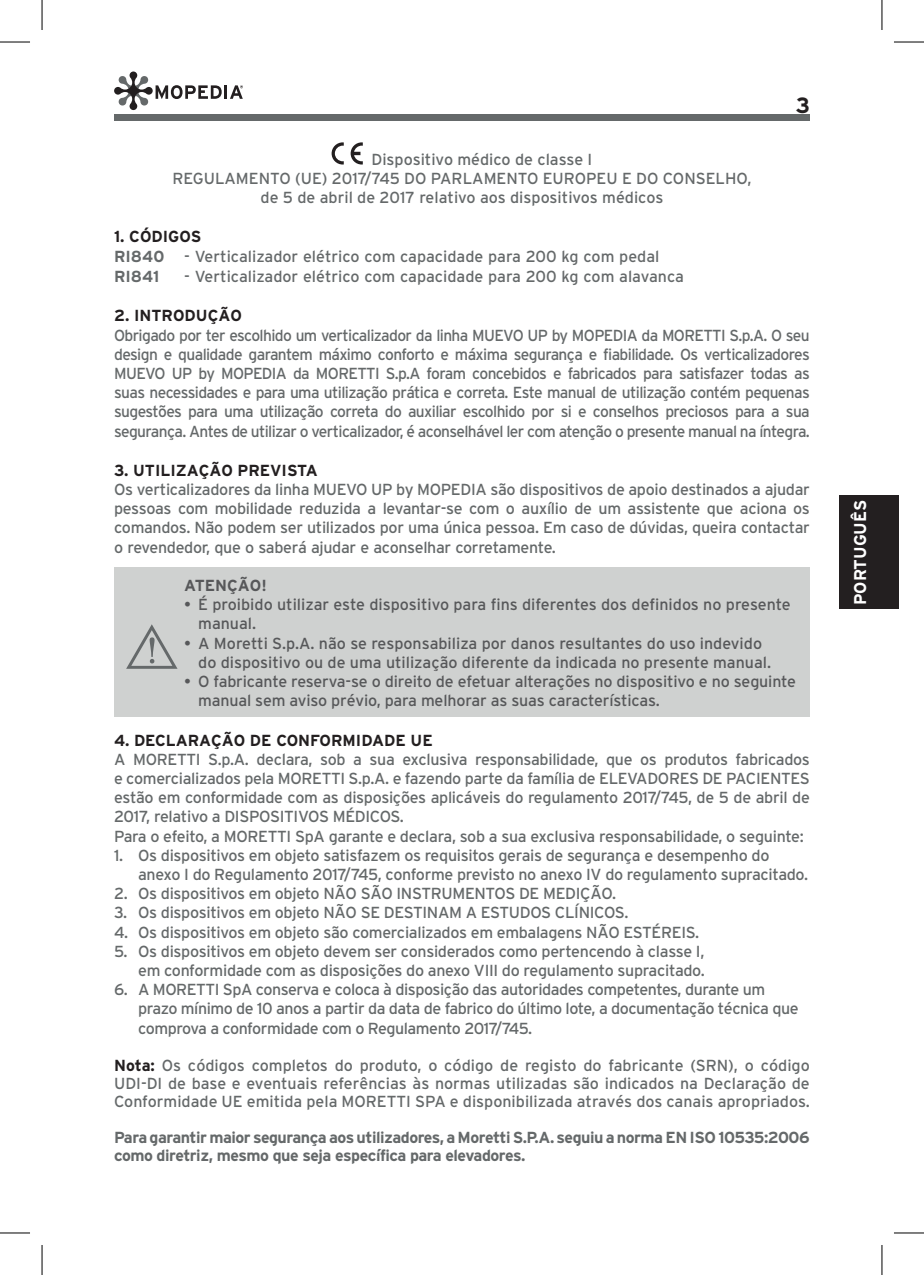
<style>
.page{position:relative;width:924px;height:1275px;background:#fff}
.page>*{position:absolute;margin:0;border:0;box-sizing:border-box;transform-origin:0 0}
.t1{font:700 22px "Interstate";color:#231f20}
.t2{font:700 17px "Interstate";color:#fff}
.t3{font:16px/19.2px "Interstate";letter-spacing:-.02em;color:#65696a;text-align:justify}
.t4{font:16px/19.2px "Interstate";letter-spacing:-.01em;color:#57585a}
.t5{font:16px/20px "Interstate";color:#65696a}
.t6{font:700 16px/18px "Interstate";letter-spacing:-.03em;color:#65696a}
.t7{font:700 16px "Interstate";color:#231f20}
.t8{font:700 16px "Interstate";color:#57585a}
.s1{font-weight:700;color:#231f20}
.s2{font-weight:700}
</style>
<div class="page">
<div style="left:114px;top:114px;width:695px;height:7px;background:#65696a"></div>
<svg style="left:114px;top:71px;width:107px;height:39px"></svg>
<hr style="left:224px;top:85px;width:3px;height:14px;background:#231f20">
<svg style="left:230px;top:85px;width:13px;height:14px"></svg>
<div style="left:838px;top:496px;width:60px;height:113px;background:#231f20"></div>
<svg style="left:331px;top:142px;width:12px;height:22px"></svg>
<svg style="left:350px;top:142px;width:12px;height:22px"></svg>
<div style="left:114px;top:567px;width:695px;height:149px;background:#cfd1d0"></div>
<svg style="left:126px;top:624px;width:51px;height:45px"></svg>
<hr style="left:0;top:42px;width:30px;height:1px;background:#000">
<hr style="left:893px;top:42px;width:30px;height:1px;background:#000">
<hr style="left:0;top:1232px;width:30px;height:1px;background:#000">
<hr style="left:893px;top:1232px;width:30px;height:1px;background:#000">
<hr style="left:42px;top:0;width:1px;height:30px;background:#000">
<hr style="left:42px;top:1245px;width:1px;height:30px;background:#000">
<hr style="left:881px;top:0;width:1px;height:30px;background:#000">
<hr style="left:881px;top:1245px;width:1px;height:30px;background:#000">
<h1 class="t1" style="left:795px;top:93px;width:16px">3</h1>
<p class="t5" style="left:371px;top:149px;width:222px">Dispositivo médico de classe I</p>
<p class="t5" style="left:172px;top:168px;width:580px">REGULAMENTO (UE) 2017/745 DO PARLAMENTO EUROPEU E DO CONSELHO,</p>
<p class="t5" style="left:260px;top:187px;width:404px">de 5 de abril de 2017 relativo aos dispositivos médicos</p>
<p class="t5" style="left:114px;top:226px;width:546px"><span class="s1">1. CÓDIGOS<br></span><span class="s2">RI840</span> - Verticalizador elétrico com capacidade para 200 kg com pedal<br><span class="s2">RI841</span></p>
<p class="t5" style="left:184px;top:266px;width:501px">- Verticalizador elétrico com capacidade para 200 kg com alavanca</p>
<p class="t7" style="left:114px;top:307px;width:129px">2. INTRODUÇÃO</p>
<p class="t3" style="left:114px;top:325px;width:697px">Obrigado por ter escolhido um verticalizador da linha MUEVO UP by MOPEDIA da MORETTI S.p.A. O seu design e qualidade garantem máximo conforto e máxima segurança e fiabilidade. Os verticalizadores MUEVO UP by MOPEDIA da MORETTI S.p.A foram concebidos e fabricados para satisfazer todas as suas necessidades e para uma utilização prática e correta. Este manual de utilização contém pequenas sugestões para uma utilização correta do auxiliar escolhido por si e conselhos preciosos para a sua segurança. Antes de utilizar o verticalizador, é aconselhável ler com atenção o presente manual na íntegra.</p>
<p class="t7" style="left:114px;top:461px;width:205px">3. UTILIZAÇÃO PREVISTA</p>
<p class="t3" style="left:114px;top:480px;width:697px">Os verticalizadores da linha MUEVO UP by MOPEDIA são dispositivos de apoio destinados a ajudar pessoas com mobilidade reduzida a levantar-se com o auxílio de um assistente que aciona os comandos. Não podem ser utilizados por uma única pessoa. Em caso de dúvidas, queira contactar o revendedor, que o saberá ajudar e aconselhar corretamente.</p>
<p class="t8" style="left:184px;top:576px;width:84px">ATENÇÃO!</p>
<p class="t4" style="left:198px;top:595px;width:593px;text-indent:-14px">• É proibido utilizar este dispositivo para fins diferentes dos definidos no presente manual.</p>
<p class="t4" style="left:198px;top:633px;width:574px;text-indent:-14px">• A Moretti S.p.A. não se responsabiliza por danos resultantes do uso indevido do dispositivo ou de uma utilização diferente da indicada no presente manual.</p>
<p class="t4" style="left:198px;top:671px;width:599px;text-indent:-14px">• O fabricante reserva-se o direito de efetuar alterações no dispositivo e no seguinte manual sem aviso prévio, para melhorar as suas características.</p>
<p class="t7" style="left:114px;top:731px;width:320px">4. DECLARAÇÃO DE CONFORMIDADE UE</p>
<p class="t3" style="left:114px;top:749px;width:697px;text-align:left">A MORETTI S.p.A. declara, sob a sua exclusiva responsabilidade, que os produtos fabricados e comercializados pela MORETTI S.p.A. e fazendo parte da família de ELEVADORES DE PACIENTES estão em conformidade com as disposições aplicáveis do regulamento 2017/745, de 5 de abril de 2017, relativo a DISPOSITIVOS MÉDICOS.<br>Para o efeito, a MORETTI SpA garante e declara, sob a sua exclusiva responsabilidade, o seguinte:</p>
<p class="t3" style="left:138px;top:845px;width:671px;text-indent:-24px">1. Os dispositivos em objeto satisfazem os requisitos gerais de segurança e desempenho do anexo I do Regulamento 2017/745, conforme previsto no anexo IV do regulamento supracitado.</p>
<p class="t3" style="left:114px;top:884px;width:503px">2. Os dispositivos em objeto NÃO SÃO INSTRUMENTOS DE MEDIÇÃO.</p>
<p class="t3" style="left:114px;top:903px;width:515px">3. Os dispositivos em objeto NÃO SE DESTINAM A ESTUDOS CLÍNICOS.</p>
<p class="t3" style="left:114px;top:922px;width:586px">4. Os dispositivos em objeto são comercializados em embalagens NÃO ESTÉREIS.</p>
<p class="t3" style="left:114px;top:941px;width:592px;text-align:right">5. Os dispositivos em objeto devem ser considerados como pertencendo à classe I, em conformidade com as disposições do anexo VIII do regulamento supracitado.</p>
<p class="t3" style="left:138px;top:980px;width:661px;text-align:left;text-indent:-24px">6. A MORETTI SpA conserva e coloca à disposição das autoridades competentes, durante um prazo mínimo de 10 anos a partir da data de fabrico do último lote, a documentação técnica que comprova a conformidade com o Regulamento 2017/745.</p>
<p class="t3" style="left:114px;top:1056px;width:697px;line-height:18px"><span class="s1">Nota:</span> Os códigos completos do produto, o código de registo do fabricante (SRN), o código UDI-DI de base e eventuais referências às normas utilizadas são indicados na Declaração de Conformidade UE emitida pela MORETTI SPA e disponibilizada através dos canais apropriados.</p>
<p class="t6" style="left:114px;top:1128px;width:696px">Para garantir maior segurança aos utilizadores, a Moretti S.P.A. seguiu a norma EN ISO 10535:2006 como diretriz, mesmo que seja específica para elevadores.</p>
<p class="t2" style="left:850px;top:605px;width:107px;rotate:-90deg">PORTUGUÊS</p>
</div>
